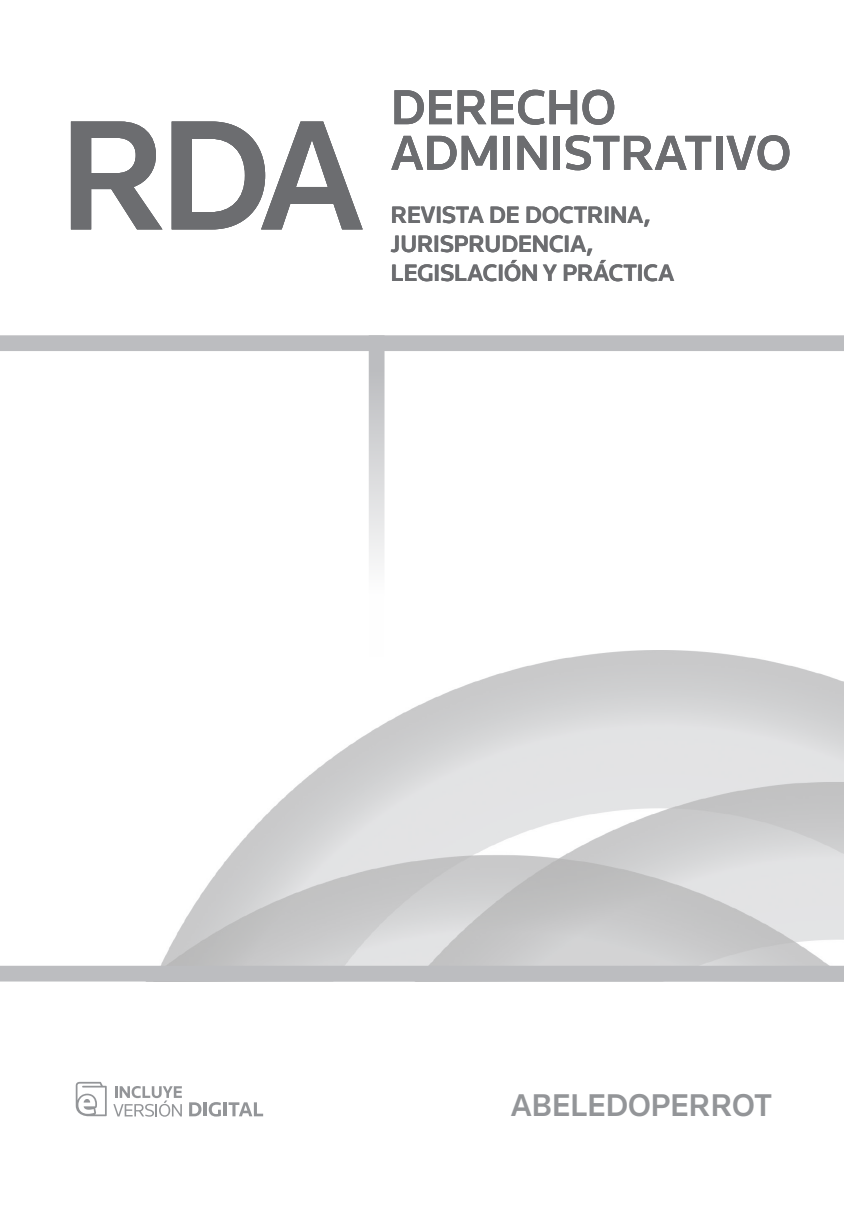
<style>
.page{position:relative;width:844px;height:1211px;background:#fff}
.page>*{position:absolute;margin:0;border:0;box-sizing:border-box;transform-origin:0 0}
.t1{font:500 161.88px "Knowledge";color:#6c6d70}
.t2{font:500 50.75px/45.5px "Knowledge";color:#6c6d70}
.t3{font:500 32.55px "Knowledge";color:#939598}
.t4{font:500 24.5px/28.9px "Knowledge";color:#6c6d70}
</style>
<div class="page">
<img style="left:161px;top:650px;width:682px;height:315px">
<div style="left:0;top:335px;width:843px;height:16px;background:#bcbdc0"></div>
<div style="left:368px;top:335px;width:16px;height:322px;background:linear-gradient(to bottom,#b7b8bb,#fff)"></div>
<div style="left:0;top:965px;width:843px;height:16px;background:#bcbdc0"></div>
<svg style="left:75px;top:1081px;width:32px;height:35px"></svg>
<svg style="left:113px;top:1086px;width:69px;height:30px"></svg>
<svg style="left:189px;top:1102px;width:12px;height:14px"></svg>
<hr style="left:203px;top:1102px;width:3px;height:14px;background:#939598">
<svg style="left:209px;top:1102px;width:12px;height:14px"></svg>
<hr style="left:223px;top:1102px;width:3px;height:14px;background:#939598">
<svg style="left:228px;top:1102px;width:35px;height:14px"></svg>
<h1 class="t1" style="left:60px;top:76px;width:306px">RDA</h1>
<h2 class="t2" style="left:391px;top:84px;width:402px">DERECHO<br>ADMINISTRATIVO</h2>
<p class="t4" style="left:391px;top:200px;width:285px">REVISTA DE DOCTRINA,<br>JURISPRUDENCIA,<br>LEGISLACIÓN Y PRÁCTICA</p>
<h3 class="t3" style="left:511px;top:1084px;width:263px">ABELEDOPERROT</h3>
</div>
